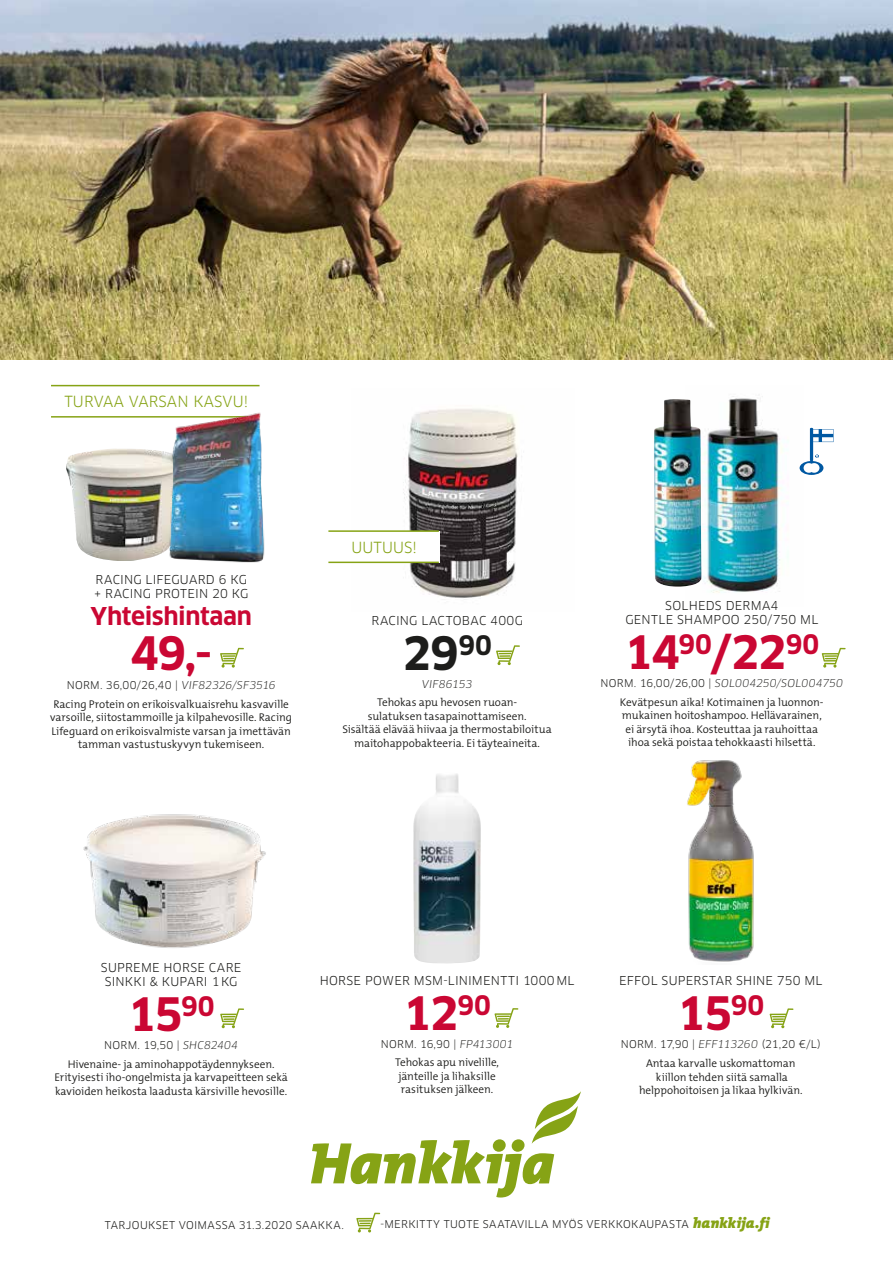
<style>
.page{position:relative;width:893px;height:1263px;background:#fff}
.page>*{position:absolute;margin:0;border:0;box-sizing:border-box;transform-origin:0 0}
.t1{font:700 45px "Clan OT";letter-spacing:-.05em;color:#ca0733}
.t2{font:700 45px "Clan OT";color:#1d1d1b}
.t3{font:700 24px "Clan OT";letter-spacing:-.015em;color:#ca0733}
.t4{font:15px "Clan OT";letter-spacing:.01em;color:#86a315}
.t5{font:12px/14.4px "Clan OT";letter-spacing:.02em;color:#1d1d1b;text-align:center}
.t6{font:300 11.25px/13.5px "The Mix B W4";letter-spacing:-.005em;color:#1d1d1b;text-align:center}
.t7{font:10.5px "Clan OT";letter-spacing:.025em;color:#1d1d1b}
.t8{font:italic 10.5px "Clan OT";letter-spacing:.005em;color:#1d1d1b}
.s1{font-style:italic}
.s2{font-style:normal}
.s3{font-family:"The Mix B W9";font-weight:900;font-style:italic;font-size:15px;color:#86a315}
</style>
<div class="page">
<svg style="left:311px;top:1091px;width:270px;height:106px"></svg>
<svg style="left:356px;top:1213px;width:24px;height:19px"></svg>
<hr style="left:51px;top:385px;width:209px;height:1px;background:#86a315">
<hr style="left:51px;top:416px;width:209px;height:2px;background:#86a315">
<svg style="left:495px;top:1008px;width:23px;height:20px"></svg>
<svg style="left:770px;top:1008px;width:23px;height:20px"></svg>
<svg style="left:822px;top:648px;width:24px;height:20px"></svg>
<svg style="left:496px;top:645px;width:24px;height:20px"></svg>
<svg style="left:220px;top:648px;width:24px;height:20px"></svg>
<svg style="left:220px;top:1008px;width:24px;height:20px"></svg>
<img style="left:66px;top:448px;width:69px;height:113px">
<img style="left:135px;top:412px;width:130px;height:151px">
<img style="left:687px;top:760px;width:67px;height:202px">
<img style="left:83px;top:814px;width:183px;height:134px">
<img style="left:703px;top:396px;width:97px;height:197px">
<img style="left:654px;top:399px;width:48px;height:188px">
<img style="left:351px;top:408px;width:171px;height:192px">
<div style="left:328px;top:531px;width:112px;height:31px;background:#fff"></div>
<hr style="left:328px;top:530px;width:111px;height:2px;background:#86a315">
<hr style="left:328px;top:562px;width:111px;height:1px;background:#86a315">
<svg style="left:800px;top:428px;width:33px;height:47px"></svg>
<img style="left:0;top:0;width:893px;height:359px">
<h3 class="t4" style="left:64px;top:393px;width:185px">TURVAA VARSAN KASVU!</h3>
<p class="t5" style="left:94px;top:572px;width:156px;text-align:left">RACING LIFEGUARD 6 KG + RACING PROTEIN 20 KG</p>
<h2 class="t3" style="left:91px;top:602px;width:163px">Yhteishintaan</h2>
<h1 class="t1" style="left:130px;top:627px;width:84px">49,-</h1>
<p class="t7" style="left:67px;top:679px;width:211px">NORM. 36,00/26,40 | <span class="s1">VIF82326/SF3516</span></p>
<p class="t6" style="left:50px;top:697px;width:243px">Racing Protein on erikoisvalkuaisrehu kasvaville varsoille, siitostammoille ja kilpahevosille. Racing Lifeguard on erikoisvalmiste varsan ja imettävän tamman vastustuskyvyn tukemiseen.</p>
<h3 class="t4" style="left:351px;top:538px;width:67px">UUTUUS!</h3>
<p class="t5" style="left:371px;top:613px;width:153px">RACING LACTOBAC 400G</p>
<h1 class="t2" style="left:402px;top:627px;width:91px">29<sup>90</sup></h1>
<p class="t8" style="left:422px;top:677px;width:52px">VIF86153</p>
<p class="t6" style="left:342px;top:696px;width:211px">Tehokas apu hevosen ruoan-<br>sulatuksen tasapainottamiseen.<br>Sisältää elävää hiivaa ja thermostabiloitua maitohappobakteeria. Ei täyteaineita.</p>
<p class="t5" style="left:625px;top:598px;width:194px">SOLHEDS DERMA4<br>GENTLE SHAMPOO 250/750 ML</p>
<h1 class="t1" style="left:624px;top:626px;width:196px">14<sup>90</sup>/22<sup>90</sup></h1>
<p class="t8" style="left:601px;top:677px;width:244px"><span class="s2">NORM. 16,00/26,00 |</span> SOL004250/SOL004750</p>
<p class="t6" style="left:620px;top:695px;width:205px">Kevätpesun aika! Kotimainen ja luonnon&shy;mukainen hoitoshampoo. Hellävarainen, ei ärsytä ihoa. Kosteuttaa ja rauhoittaa ihoa sekä poistaa tehokkaasti hilsettä.</p>
<p class="t5" style="left:101px;top:960px;width:142px">SUPREME HORSE CARE<br>SINKKI &amp; KUPARI 1KG</p>
<h1 class="t1" style="left:128px;top:988px;width:88px">15<sup>90</sup></h1>
<p class="t7" style="left:104px;top:1039px;width:135px">NORM. 19,50 | <span class="s1">SHC82404</span></p>
<p class="t6" style="left:54px;top:1057px;width:235px">Hivenaine- ja aminohappotäydennykseen.<br>Erityisesti iho-ongelmista ja karvapeitteen sekä kavioiden heikosta laadusta kärsiville hevosille.</p>
<p class="t5" style="left:320px;top:973px;width:256px">HORSE POWER MSM-LINIMENTTI 1000ML</p>
<h1 class="t1" style="left:403px;top:987px;width:89px">12<sup>90</sup></h1>
<p class="t7" style="left:381px;top:1038px;width:134px">NORM. 16,90 | <span class="s1">FP413001</span></p>
<p class="t6" style="left:395px;top:1056px;width:105px;text-align:left">Tehokas apu nivelille, jänteille ja lihaksille rasituksen jälkeen.</p>
<p class="t5" style="left:619px;top:974px;width:205px">EFFOL SUPERSTAR SHINE 750 ML</p>
<h1 class="t1" style="left:677px;top:988px;width:88px">15<sup>90</sup></h1>
<p class="t7" style="left:621px;top:1038px;width:202px">NORM. 17,90 | <span class="s1">EFF113260</span> (21,20 €/L)</p>
<p class="t6" style="left:639px;top:1056px;width:165px">Antaa karvalle uskomattoman kiillon tehden siitä samalla helppohoitoisen ja likaa hylkivän.</p>
<p class="t7" style="left:105px;top:1218px;width:241px">TARJOUKSET VOIMASSA 31.3.2020 SAAKKA.</p>
<p class="t7" style="left:380px;top:1218px;width:391px">-MERKITTY TUOTE SAATAVILLA MYÖS VERKKOKAUPASTA <span class="s3">hankkija.fi</span></p>
</div>
